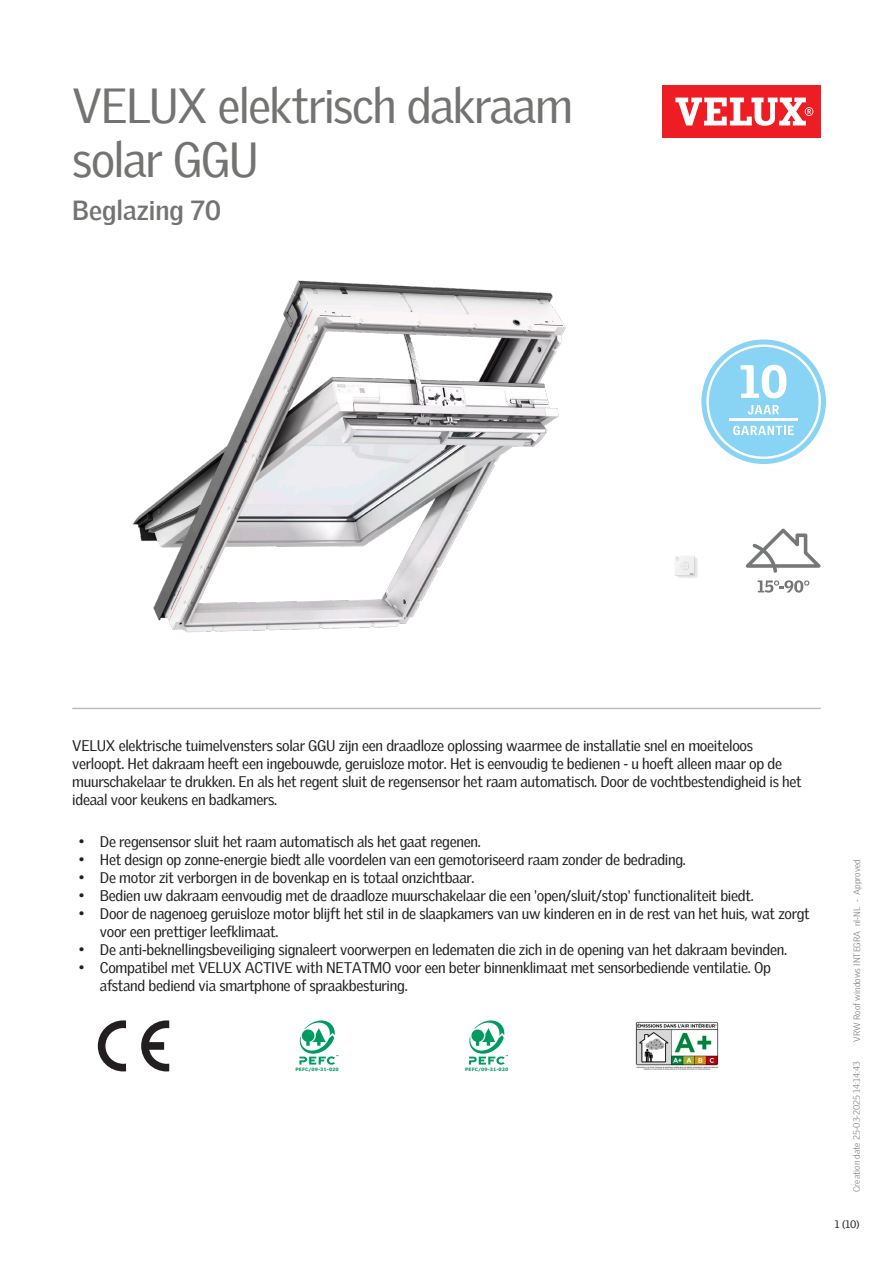
<style>
.page{position:relative;width:893px;height:1263px;background:#fff}
.page>*{position:absolute;margin:0;border:0;box-sizing:border-box;transform-origin:0 0}
.Headline{font:48px/54px "Velux Gothic";letter-spacing:-.03em;color:#737371}
.t1{font:700 27px "Velux Gothic";color:#737371}
.Body_Regular{font:15px/18px "Velux Gothic";letter-spacing:-.02em;color:#231f20}
.t2{font:10.5px "Velux Gothic";color:#231f20}
.t3{font:300 9px "Velux Gothic";color:#7c7e81}
.t4{font:700 4.65px "Verdana";color:#009b61}
</style>
<div class="page">
<div style="left:662px;top:85px;width:159px;height:53px;background:#ee1d23"></div>
<svg style="left:675px;top:98px;width:138px;height:28px"></svg>
<hr style="left:72px;top:708px;width:749px;height:1px;background:#bcbdbb">
<svg style="left:746px;top:528px;width:75px;height:45px"></svg>
<svg style="left:758px;top:580px;width:51px;height:13px"></svg>
<img style="left:675px;top:556px;width:23px;height:22px">
<svg style="left:701px;top:339px;width:125px;height:125px"></svg>
<svg style="left:141px;top:1020px;width:28px;height:51px"></svg>
<svg style="left:98px;top:1020px;width:28px;height:51px"></svg>
<svg style="left:299px;top:1020px;width:39px;height:45px"></svg>
<svg style="left:469px;top:1020px;width:39px;height:45px"></svg>
<img style="left:635px;top:1021px;width:84px;height:49px">
<img style="left:133px;top:280px;width:433px;height:353px">
<p class="Headline" style="left:72px;top:74px;width:502px">VELUX elektrisch dakraam solar GGU</p>
<p class="t1" style="left:72px;top:190px;width:151px">Beglazing 70</p>
<p class="Body_Regular" style="left:72px;top:735px;width:731px">VELUX elektrische tuimelvensters solar GGU zijn een draadloze oplossing waarmee de installatie snel en moeiteloos verloopt. Het dakraam heeft een ingebouwde, geruisloze motor. Het is eenvoudig te bedienen - u hoeft alleen maar op de muurschakelaar te drukken. En als het regent sluit de regensensor het raam automatisch. Door de vochtbestendigheid is het ideaal voor keukens en badkamers.</p>
<p class="Body_Regular" style="left:79px;top:832px;width:404px">• De regensensor sluit het raam automatisch als het gaat regenen.</p>
<p class="Body_Regular" style="left:79px;top:850px;width:609px">• Het design op zonne-energie biedt alle voordelen van een gemotoriseerd raam zonder de bedrading.</p>
<p class="Body_Regular" style="left:79px;top:868px;width:397px">• De motor zit verborgen in de bovenkap en is totaal onzichtbaar.</p>
<p class="Body_Regular" style="left:79px;top:886px;width:676px">• Bedien uw dakraam eenvoudig met de draadloze muurschakelaar die een 'open/sluit/stop' functionaliteit biedt.</p>
<p class="Body_Regular" style="left:100px;top:904px;width:711px;text-indent:-21px">• Door de nagenoeg geruisloze motor blijft het stil in de slaapkamers van uw kinderen en in de rest van het huis, wat zorgt voor een prettiger leefklimaat.</p>
<p class="Body_Regular" style="left:79px;top:940px;width:710px">• De anti-beknellingsbeveiliging signaleert voorwerpen en ledematen die zich in de opening van het dakraam bevinden.</p>
<p class="Body_Regular" style="left:100px;top:958px;width:672px;text-indent:-21px">• Compatibel met VELUX ACTIVE with NETATMO voor een beter binnenklimaat met sensorbediende ventilatie. Op afstand bediend via smartphone of spraakbesturing.</p>
<p class="t4" style="left:296px;top:1066px;width:45px">PEFC/09-31-020</p>
<p class="t4" style="left:465px;top:1066px;width:45px">PEFC/09-31-020</p>
<p class="t3" style="left:850px;top:1042px;width:184px;rotate:-90deg">VRW Roof windows INTEGRA nl-NL - Approved</p>
<p class="t3" style="left:850px;top:1192px;width:132px;rotate:-90deg">Creation date 25-03-2025 14:14:43</p>
<p class="t2" style="left:835px;top:1216px;width:26px">1 (10)</p>
</div>
